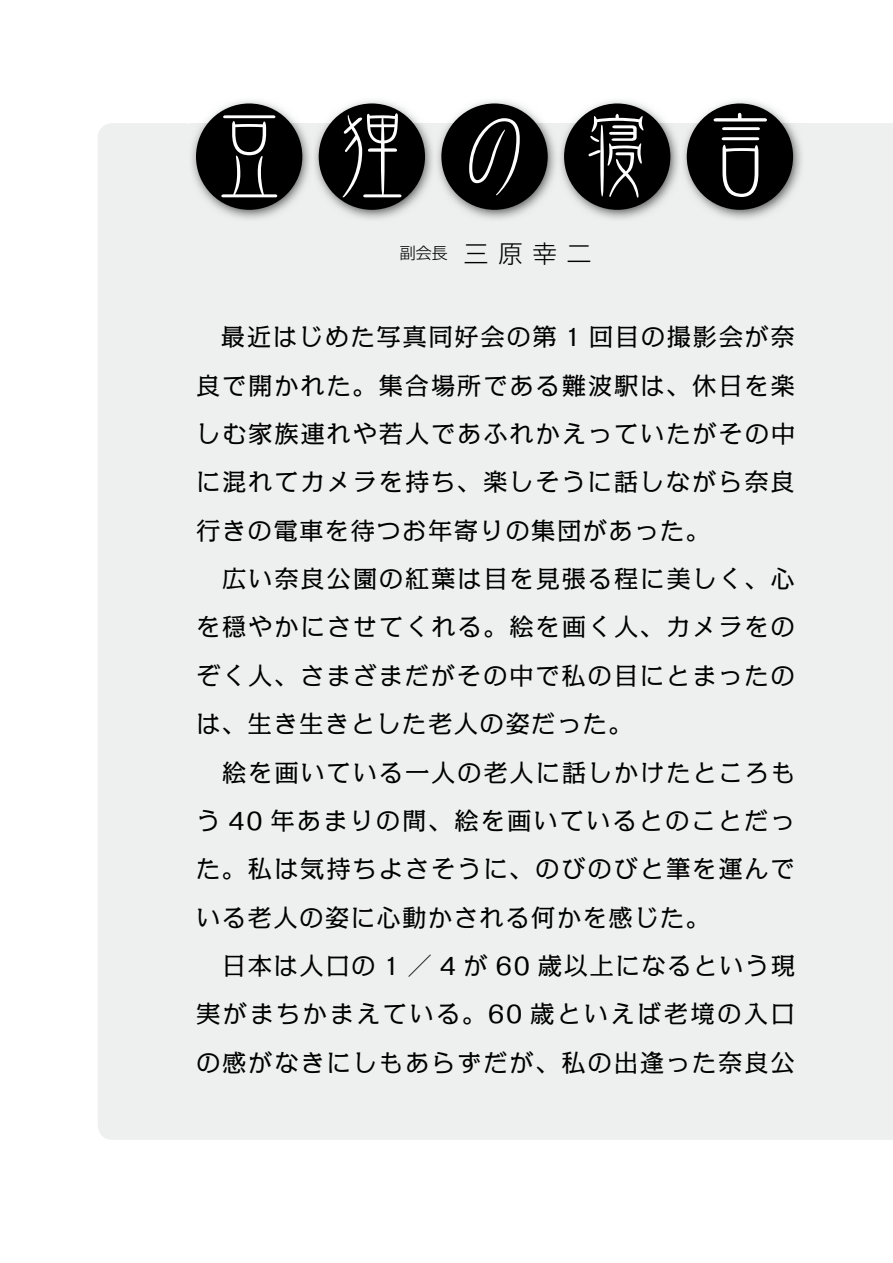
<style>
.page{position:relative;width:893px;height:1263px;background:#fff}
.page>*{position:absolute;margin:0;border:0;box-sizing:border-box;transform-origin:0 0}
.t1{font:91.95px "DFP Kin Bun CID W3";letter-spacing:.335em;color:#fff}
.t2{font:24.6px/48.3px "Kakumin Pro";letter-spacing:.065em;color:#000}
.t3{font:300 15.9px "Shin Go Pro";color:#000}
.s1{font-size:24.6px}
</style>
<div class="page">
<div style="left:98px;top:123px;width:795px;height:1017px;background:#eeefef"></div>
<img style="left:188px;top:100px;width:617px;height:121px">
<div style="left:196px;top:103px;width:106px;height:107px;background:#000;border-radius:50%"></div>
<div style="left:319px;top:103px;width:106px;height:107px;background:#000;border-radius:50%"></div>
<div style="left:441px;top:103px;width:107px;height:107px;background:#000;border-radius:50%"></div>
<div style="left:564px;top:103px;width:106px;height:107px;background:#000;border-radius:50%"></div>
<div style="left:687px;top:103px;width:106px;height:107px;background:#000;border-radius:50%"></div>
<h1 class="t1" style="left:203px;top:106px;width:584px">豆狸の寝言</h1>
<p class="t3" style="left:400px;top:240px;width:193px">副会長　<span class="s1">三原幸二</span></p>
<p class="t2" style="left:196px;top:310px;width:601px">　最近はじめた写真同好会の第 1 回目の撮影会が奈良で開かれた。集合場所である難波駅は、休日を楽しむ家族連れや若人であふれかえっていたがその中に混れてカメラを持ち、楽しそうに話しながら奈良行きの電車を待つお年寄りの集団があった。<br>　広い奈良公園の紅葉は目を見張る程に美しく、心を穏やかにさせてくれる。絵を画く人、カメラをのぞく人、さまざまだがその中で私の目にとまったのは、生き生きとした老人の姿だった。<br>　絵を画いている一人の老人に話しかけたところもう 40 年あまりの間、絵を画いているとのことだった。私は気持ちよさそうに、のびのびと筆を運んでいる老人の姿に心動かされる何かを感じた。<br>　日本は人口の 1 ／ 4 が 60 歳以上になるという現実がまちかまえている。60 歳といえば老境の入口の感がなきにしもあらずだが、私の出逢った奈良公</p>
</div>
